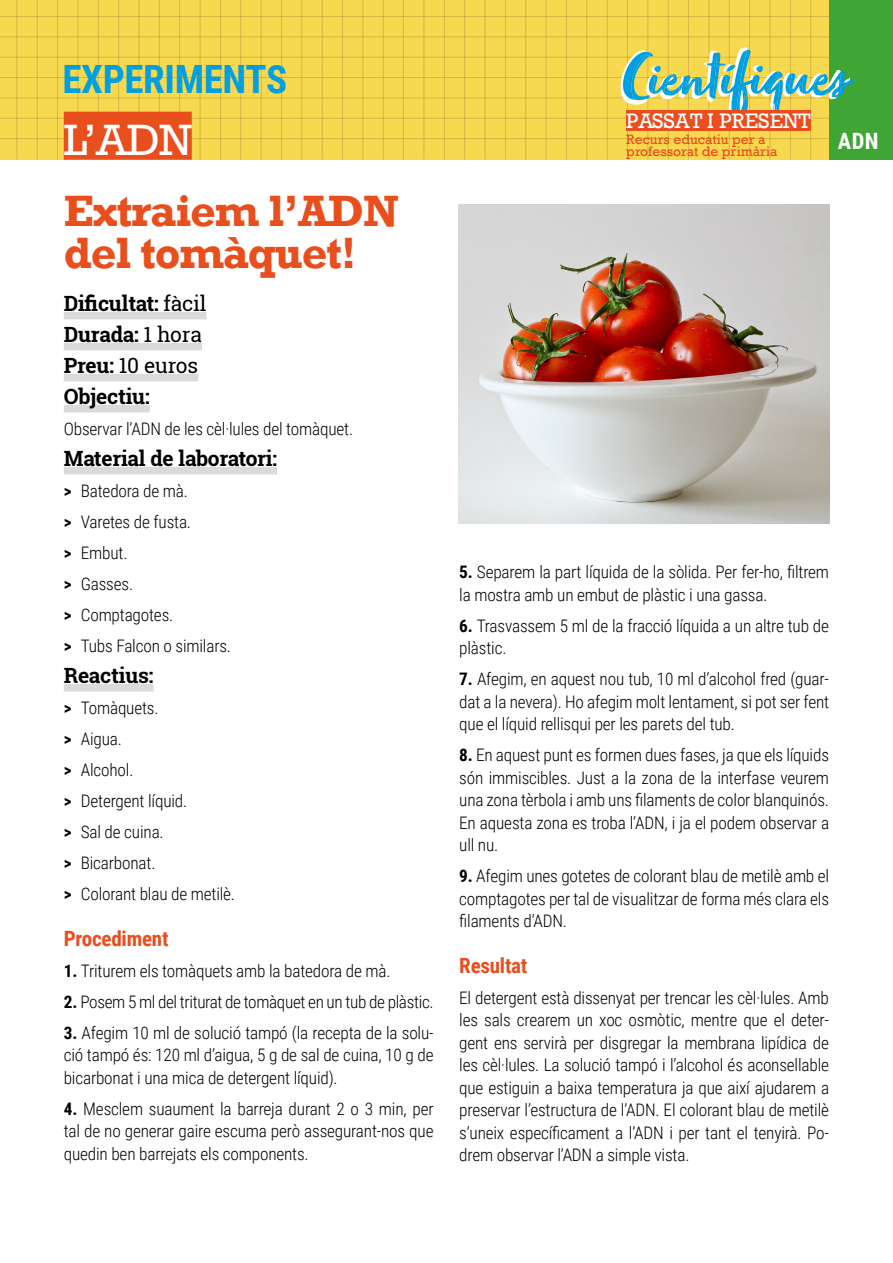
<style>
.page{position:relative;width:893px;height:1263px;background:#fff}
.page>*{position:absolute;margin:0;border:0;box-sizing:border-box;transform-origin:0 0}
.t1{font:700 45px/42px "Rockwell";letter-spacing:-.025em;color:#e94e1d}
.t2{font:45px "Rockwell";color:#fff}
.t3{font:700 39px "Roboto Condensed";letter-spacing:-.01em;color:#00a0e0}
.t4{font:700 22.5px "Roboto Condensed";color:#fff}
.t5{font:21.6px "Rockwell";color:#fff}
.t6{font:700 21px/31px "Roboto Slab";letter-spacing:-.01em;color:#000}
.t7{font:700 21px "Roboto Condensed";letter-spacing:-.01em;color:#e94e1d}
.t8{font:300 17.25px/22.5px "Roboto Condensed";letter-spacing:-.01em;color:#000;text-align:justify}
.t9{font:13.95px/12.3px "Rockwell";color:#e94e1d}
.s1{font-weight:400}
.s2{font-weight:700}
</style>
<div class="page">
<div style="left:0;top:0;width:893px;height:159px;background:#f8d84f"></div>
<hr style="left:57px;top:0;width:1px;height:159px;background:#dadada">
<hr style="left:363px;top:0;width:1px;height:159px;background:#dadada">
<hr style="left:505px;top:0;width:1px;height:159px;background:#dadada">
<hr style="left:240px;top:0;width:1px;height:159px;background:#dadada">
<hr style="left:302px;top:0;width:1px;height:159px;background:#dadada">
<hr style="left:729px;top:0;width:1px;height:159px;background:#dadada">
<hr style="left:98px;top:0;width:1px;height:159px;background:#dadada">
<hr style="left:179px;top:0;width:1px;height:159px;background:#dadada">
<hr style="left:566px;top:0;width:1px;height:159px;background:#dadada">
<hr style="left:668px;top:0;width:1px;height:159px;background:#dadada">
<hr style="left:342px;top:0;width:1px;height:159px;background:#dadada">
<hr style="left:464px;top:0;width:1px;height:159px;background:#dadada">
<hr style="left:790px;top:0;width:1px;height:159px;background:#dadada">
<hr style="left:17px;top:0;width:1px;height:159px;background:#dadada">
<hr style="left:78px;top:0;width:1px;height:159px;background:#dadada">
<hr style="left:424px;top:0;width:1px;height:159px;background:#dadada">
<hr style="left:546px;top:0;width:1px;height:159px;background:#dadada">
<hr style="left:261px;top:0;width:1px;height:159px;background:#dadada">
<hr style="left:322px;top:0;width:1px;height:159px;background:#dadada">
<hr style="left:749px;top:0;width:1px;height:159px;background:#dadada">
<hr style="left:139px;top:0;width:1px;height:159px;background:#dadada">
<hr style="left:200px;top:0;width:1px;height:159px;background:#dadada">
<hr style="left:627px;top:0;width:1px;height:159px;background:#dadada">
<hr style="left:688px;top:0;width:1px;height:159px;background:#dadada">
<hr style="left:403px;top:0;width:1px;height:159px;background:#dadada">
<hr style="left:525px;top:0;width:1px;height:159px;background:#dadada">
<hr style="left:810px;top:0;width:1px;height:159px;background:#dadada">
<hr style="left:37px;top:0;width:1px;height:159px;background:#dadada">
<hr style="left:118px;top:0;width:1px;height:159px;background:#dadada">
<hr style="left:485px;top:0;width:1px;height:159px;background:#dadada">
<hr style="left:607px;top:0;width:1px;height:159px;background:#dadada">
<hr style="left:281px;top:0;width:1px;height:159px;background:#dadada">
<hr style="left:383px;top:0;width:1px;height:159px;background:#dadada">
<hr style="left:770px;top:0;width:1px;height:159px;background:#dadada">
<hr style="left:159px;top:0;width:1px;height:159px;background:#dadada">
<hr style="left:220px;top:0;width:1px;height:159px;background:#dadada">
<hr style="left:648px;top:0;width:1px;height:159px;background:#dadada">
<hr style="left:709px;top:0;width:1px;height:159px;background:#dadada">
<hr style="left:444px;top:0;width:1px;height:159px;background:#dadada">
<hr style="left:587px;top:0;width:1px;height:159px;background:#dadada">
<hr style="left:0;top:16px;width:832px;height:1px;background:#dadada">
<hr style="left:0;top:77px;width:832px;height:1px;background:#dadada">
<hr style="left:0;top:118px;width:832px;height:1px;background:#dadada">
<hr style="left:0;top:37px;width:832px;height:1px;background:#dadada">
<hr style="left:0;top:98px;width:832px;height:1px;background:#dadada">
<hr style="left:0;top:57px;width:832px;height:1px;background:#dadada">
<hr style="left:0;top:138px;width:832px;height:1px;background:#dadada">
<div style="left:64px;top:112px;width:128px;height:48px;background:#e94e1d"></div>
<div style="left:64px;top:312px;width:143px;height:7px;background:#dadada"></div>
<div style="left:64px;top:343px;width:138px;height:7px;background:#dadada"></div>
<div style="left:64px;top:374px;width:134px;height:7px;background:#dadada"></div>
<div style="left:64px;top:405px;width:86px;height:7px;background:#dadada"></div>
<div style="left:64px;top:467px;width:213px;height:7px;background:#dadada"></div>
<div style="left:64px;top:684px;width:90px;height:7px;background:#dadada"></div>
<div style="left:830px;top:0;width:63px;height:159px;background:#3fa535"></div>
<svg style="left:616px;top:47px;width:238px;height:76px"></svg>
<div style="left:626px;top:110px;width:185px;height:20px;background:#e94e1d"></div>
<img style="left:458px;top:204px;width:371px;height:319px">
<h2 class="t3" style="left:63px;top:52px;width:226px">EXPERIMENTS</h2>
<h1 class="t2" style="left:64px;top:114px;width:97px">l’adn</h1>
<h1 class="t1" style="left:64px;top:190px;width:337px">Extraiem l’ADN del tomàquet!</h1>
<p class="t6" style="left:64px;top:288px;width:144px">Dificultat: <span class="s1">fàcil<br></span>Durada: <span class="s1">1 hora<br></span>Preu: <span class="s1">10 euros<br></span>Objectiu:</p>
<p class="t8" style="left:64px;top:417px;width:291px">Observar l’ADN de les cèl·lules del tomàquet.</p>
<p class="t6" style="left:64px;top:443px;width:215px">Material de laboratori:</p>
<p class="t8" style="left:64px;top:475px;width:169px;line-height:31px;text-align:left"><span class="s2">&gt;</span> Batedora de mà.<br><span class="s2">&gt;</span> Varetes de fusta.<br><span class="s2">&gt;</span> Embut.<br><span class="s2">&gt;</span> Gasses.<br><span class="s2">&gt;</span> Comptagotes.<br><span class="s2">&gt;</span> Tubs Falcon o similars.</p>
<p class="t6" style="left:64px;top:660px;width:91px">Reactius:</p>
<p class="t8" style="left:64px;top:692px;width:173px;line-height:31px;text-align:left"><span class="s2">&gt;</span> Tomàquets.<br><span class="s2">&gt;</span> Aigua.<br><span class="s2">&gt;</span> Alcohol.<br><span class="s2">&gt;</span> Detergent líquid.<br><span class="s2">&gt;</span> Sal de cuina.<br><span class="s2">&gt;</span> Bicarbonat.<br><span class="s2">&gt;</span> Colorant blau de metilè.</p>
<p class="t7" style="left:64px;top:923px;width:106px">Procediment</p>
<p class="t8" style="left:64px;top:958px;width:328px"><span class="s2">1.</span> Triturem els tomàquets amb la batedora de mà.</p>
<p class="t8" style="left:64px;top:989px;width:371px"><span class="s2">2.</span> Posem 5 ml del triturat de tomàquet en un tub de plàstic.</p>
<p class="t8" style="left:64px;top:1020px;width:371px"><span class="s2">3.</span> Afegim 10 ml de solució tampó (la recepta de la solu&shy;ció tampó és: 120 ml d’aigua, 5 g de sal de cuina, 10 g de bicarbonat i una mica de detergent líquid).</p>
<p class="t8" style="left:64px;top:1096px;width:371px"><span class="s2">4.</span> Mesclem suaument la barreja durant 2 o 3 min, per tal de no generar gaire escuma però assegurant-nos que quedin ben barrejats els components.</p>
<p class="t5" style="left:626px;top:109px;width:186px">PASSAT I PRESENT</p>
<p class="t9" style="left:626px;top:133px;width:153px">Recurs educatiu per a professorat de primària</p>
<h3 class="t4" style="left:838px;top:125px;width:43px">ADN</h3>
<p class="t8" style="left:459px;top:560px;width:371px"><span class="s2">5.</span> Separem la part líquida de la sòlida. Per fer-ho, filtrem la mostra amb un embut de plàstic i una gassa.</p>
<p class="t8" style="left:459px;top:614px;width:371px"><span class="s2">6.</span> Trasvassem 5 ml de la fracció líquida a un altre tub de plàstic.</p>
<p class="t8" style="left:459px;top:667px;width:371px"><span class="s2">7.</span> Afegim, en aquest nou tub, 10 ml d’alcohol fred (guar&shy;dat a la nevera). Ho afegim molt lentament, si pot ser fent que el líquid rellisqui per les parets del tub.</p>
<p class="t8" style="left:459px;top:743px;width:371px"><span class="s2">8.</span> En aquest punt es formen dues fases, ja que els líquids són immiscibles. Just a la zona de la interfase veurem una zona tèrbola i amb uns filaments de color blanquinós.<br>En aquesta zona es troba l’ADN, i ja el podem observar a ull nu.</p>
<p class="t8" style="left:459px;top:864px;width:371px"><span class="s2">9.</span> Afegim unes gotetes de colorant blau de metilè amb el comptagotes per tal de visualitzar de forma més clara els filaments d’ADN.</p>
<p class="t7" style="left:459px;top:951px;width:70px">Resultat</p>
<p class="t8" style="left:459px;top:986px;width:371px">El detergent està dissenyat per trencar les cèl·lules. Amb les sals crearem un xoc osmòtic, mentre que el deter&shy;gent ens servirà per disgregar la membrana lipídica de les cèl·lules. La solució tampó i l’alcohol és aconsellable que estiguin a baixa temperatura ja que així ajudarem a preservar l’estructura de l’ADN. El colorant blau de metilè s’uneix específicament a l’ADN i per tant el tenyirà. Po&shy;drem observar l’ADN a simple vista.</p>
</div>
